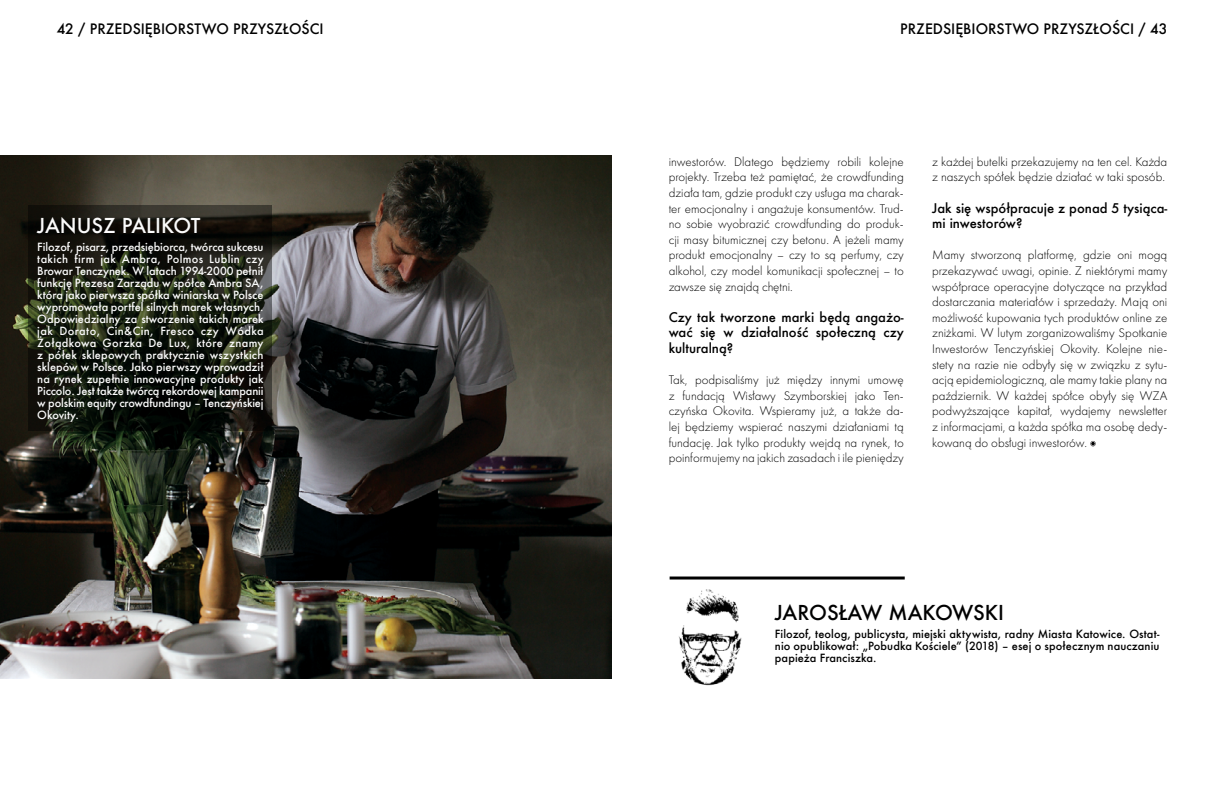
<style>
.page{position:relative;width:1224px;height:792px;background:#fff}
.page>*{position:absolute;margin:0;border:0;box-sizing:border-box;transform-origin:0 0}
.t1{font:500 20px "Futura";color:#000101}
.t2{font:500 20px "Futura";color:#fbfbfb}
.t3{font:500 14px "Futura";color:#000}
.t4{font:300 13px/15.6px "Futura PT";color:#000;text-align:justify}
.t5{font:500 13px/15.6px "Futura";color:#000;text-align:justify}
.t6{font:500 11px/12px "Futura";letter-spacing:-.015em;color:#fbfbfb;text-align:justify}
.t7{font:500 11px/12px "Futura";letter-spacing:.01em;color:#000101;text-align:justify}
</style>
<div class="page">
<hr style="left:670px;top:577px;width:235px;height:3px;background:#000">
<img style="left:678px;top:589px;width:64px;height:97px">
<img style="left:0;top:156px;width:612px;height:523px">
<svg style="left:29px;top:206px;width:243px;height:225px;background:#161a10"></svg>
<p class="t3" style="left:57px;top:19px;width:269px">42 / PRZEDSIĘBIORSTWO PRZYSZŁOŚCI</p>
<p class="t3" style="left:900px;top:19px;width:269px">PRZEDSIĘBIORSTWO PRZYSZŁOŚCI / 43</p>
<h1 class="t2" style="left:37px;top:212px;width:165px">JANUSZ PALIKOT</h1>
<p class="t6" style="left:37px;top:241px;width:228px">Filozof, pisarz, przedsiębiorca, twórca sukcesu takich firm jak Ambra, Polmos Lublin czy Browar Tenczynek. W latach 1994-2000 pełnił funkcję Prezesa Zarządu w spółce Ambra SA, która jako pierwsza spółka winiarska w Polsce wypromowała portfel silnych marek własnych.<br>Odpowiedzialny za stworzenie takich marek jak Dorato, Cin&amp;Cin, Fresco czy Wódka Żołądkowa Gorzka De Lux, które znamy z półek sklepowych praktycznie wszystkich sklepów w Polsce. Jako pierwszy wprowadził na rynek zupełnie innowacyjne produkty jak Piccolo. Jest także twórcą rekordowej kampanii w polskim equity crowdfundingu – Tenczyńskiej Okovity.</p>
<p class="t4" style="left:669px;top:154px;width:237px">inwestorów. Dlatego będziemy robili kolejne projekty. Trzeba też pamiętać, że crowdfunding działa tam, gdzie produkt czy usługa ma charak&shy;ter emocjonalny i angażuje konsumentów. Trud&shy;no sobie wyobrazić crowdfunding do produk&shy;cji masy bitumicznej czy betonu. A jeżeli mamy produkt emocjonalny – czy to są perfumy, czy alkohol, czy model komunikacji społecznej – to zawsze się znajdą chętni.</p>
<p class="t5" style="left:669px;top:309px;width:237px">Czy tak tworzone marki będą angażo&shy;wać się w działalność społeczną czy kulturalną?</p>
<p class="t4" style="left:669px;top:372px;width:237px">Tak, podpisaliśmy już między innymi umowę z fundacją Wisławy Szymborskiej jako Ten&shy;czyńska Okovita. Wspieramy już, a także da&shy;lej będziemy wspierać naszymi działaniami tą fundację. Jak tylko produkty wejdą na rynek, to poinformujemy na jakich zasadach i ile pieniędzy</p>
<p class="t4" style="left:932px;top:154px;width:237px">z każdej butelki przekazujemy na ten cel. Każda z naszych spółek będzie działać w taki sposób.</p>
<p class="t5" style="left:932px;top:200px;width:237px">Jak się współpracuje z ponad 5 tysiąca&shy;mi inwestorów?</p>
<p class="t4" style="left:932px;top:247px;width:237px">Mamy stworzoną platformę, gdzie oni mogą przekazywać uwagi, opinie. Z niektórymi mamy współprace operacyjne dotyczące na przykład dostarczania materiałów i sprzedaży. Mają oni możliwość kupowania tych produktów online ze zniżkami. W lutym zorganizowaliśmy Spotkanie Inwestorów Tenczyńskiej Okovity. Kolejne nie&shy;stety na razie nie odbyły się w związku z sytu&shy;acją epidemiologiczną, ale mamy takie plany na październik. W każdej spółce obyły się WZA podwyższające kapitał, wydajemy newsletter z informacjami, a każda spółka ma osobę dedy&shy;kowaną do obsługi inwestorów.</p>
<h1 class="t1" style="left:775px;top:598px;width:230px">JAROSŁAW MAKOWSKI</h1>
<p class="t7" style="left:775px;top:627px;width:386px">Filozof, teolog, publicysta, miejski aktywista, radny Miasta Katowice. Ostat&shy;nio opublikował: „Pobudka Kościele” (2018) – esej o społecznym nauczaniu papieża Franciszka.</p>
</div>
